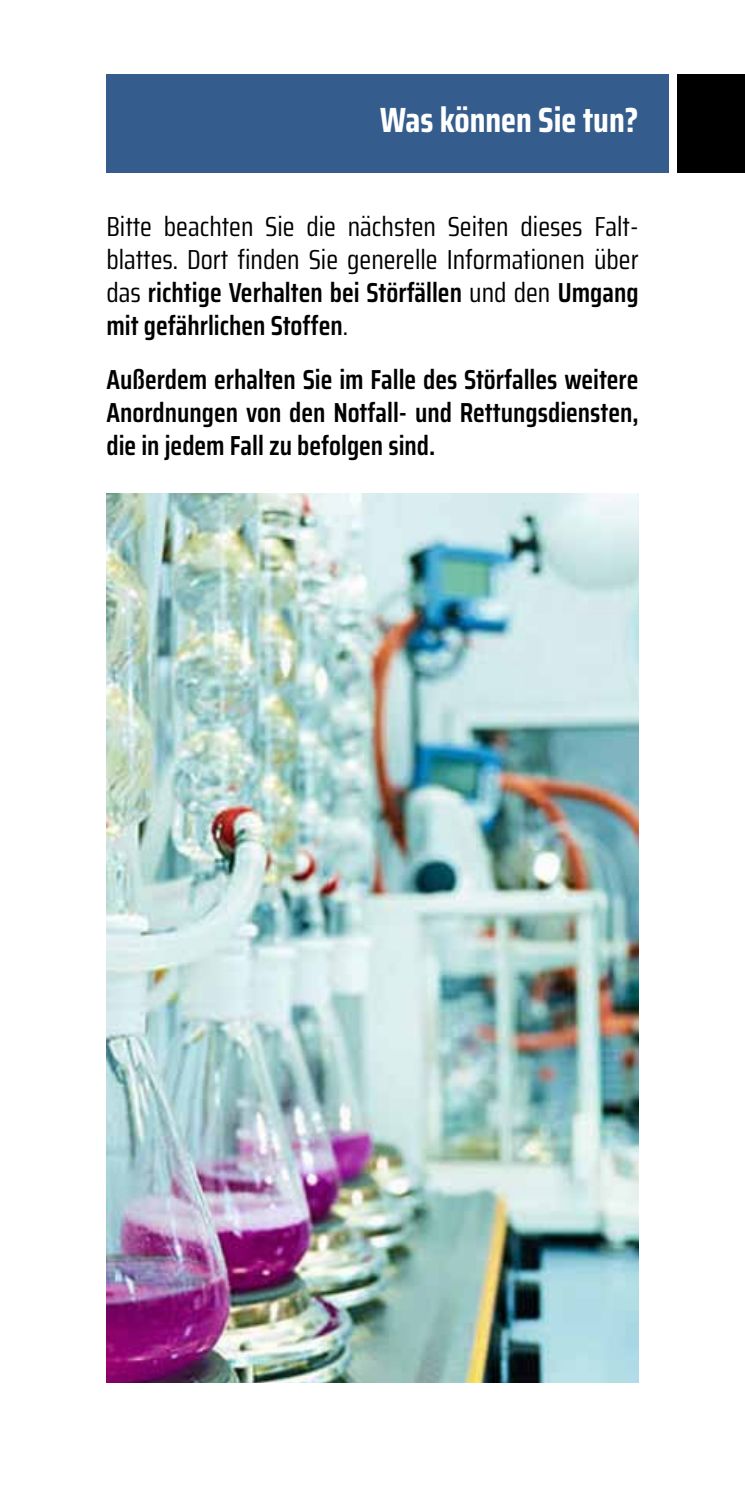
<style>
.page{position:relative;width:745px;height:1489px;background:#fff}
.page>*{position:absolute;margin:0;border:0;box-sizing:border-box;transform-origin:0 0}
.t1{font:700 35px "Saira Condensed";color:#fff}
.t2{font:27.5px/33px "Saira Condensed";color:#000;text-align:justify}
.t3{font:600 27.5px/33px "Saira Condensed";color:#000;text-align:justify}
.s1{font-weight:600}
</style>
<div class="page">
<div style="left:106px;top:74px;width:562px;height:98px;background:#345c8d"></div>
<div style="left:677px;top:74px;width:67px;height:98px;background:#000"></div>
<img style="left:106px;top:494px;width:532px;height:888px">
<p class="t1" style="left:379px;top:93px;width:260px">Was können Sie tun?</p>
<p class="t2" style="left:106px;top:209px;width:533px">Bitte beachten Sie die nächsten Seiten dieses Falt&shy;blattes. Dort finden Sie generelle Informationen über das <span class="s1">richtige Verhalten bei Störfällen</span> und den <span class="s1">Umgang mit gefährlichen Stoffen</span>.</p>
<p class="t3" style="left:106px;top:363px;width:533px">Außerdem erhalten Sie im Falle des Störfalles weitere Anordnungen von den Notfall- und Rettungsdiensten, die in jedem Fall zu befolgen sind.</p>
</div>
